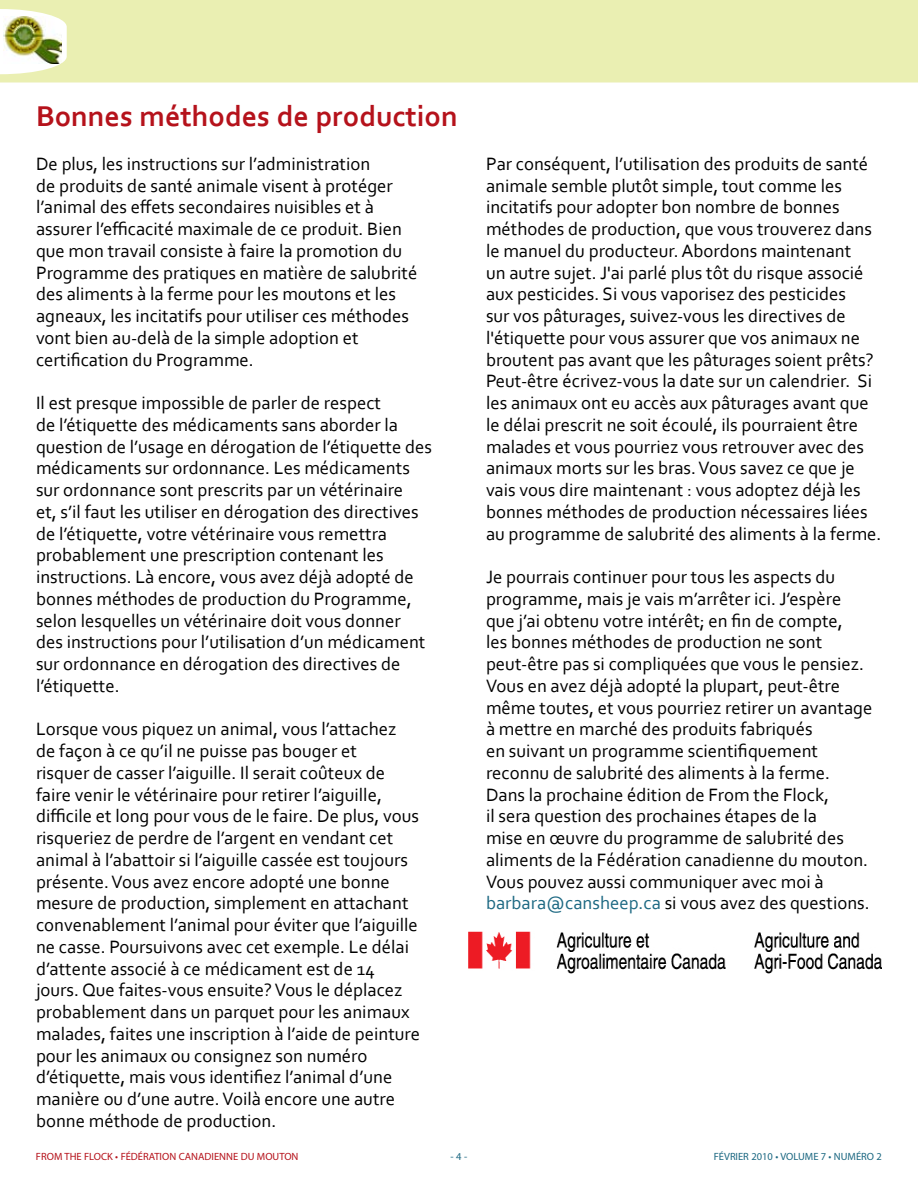
<style>
.page{position:relative;width:918px;height:1188px;background:#fff}
.page>*{position:absolute;margin:0;border:0;box-sizing:border-box;transform-origin:0 0}
.t1{font:700 30px "Corbel";color:#b5121b}
.t2{font:18.75px/21.8px "Corbel";color:#000}
.t3{font:10.5px "Myriad Pro";color:#b5121b}
.t4{font:10.5px "Myriad Pro";color:#1c6882}
.s1{color:#1c6882}
</style>
<div class="page">
<div style="left:0;top:0;width:918px;height:82px;background:#eaefb2"></div>
<img style="left:468px;top:932px;width:414px;height:41px">
<h1 class="t1" style="left:36px;top:97px;width:423px">Bonnes méthodes de production</h1>
<p class="t2" style="left:36px;top:152px;width:383px">De plus, les instructions sur l’administration<br>de produits de santé animale visent à protéger l’animal des effets secondaires nuisibles et à assurer l’efficacité maximale de ce produit. Bien que mon travail consiste à faire la promotion du Programme des pratiques en matière de salubrité des aliments à la ferme pour les moutons et les agneaux, les incitatifs pour utiliser ces méthodes vont bien au-delà de la simple adoption et certification du Programme.</p>
<p class="t2" style="left:36px;top:392px;width:397px">Il est presque impossible de parler de respect<br>de l’étiquette des médicaments sans aborder la question de l’usage en dérogation de l’étiquette des médicaments sur ordonnance. Les médicaments sur ordonnance sont prescrits par un vétérinaire<br>et, s’il faut les utiliser en dérogation des directives de l’étiquette, votre vétérinaire vous remettra probablement une prescription contenant les instructions. Là encore, vous avez déjà adopté de bonnes méthodes de production du Programme, selon lesquelles un vétérinaire doit vous donner des instructions pour l’utilisation d’un médicament sur ordonnance en dérogation des directives de l’étiquette.</p>
<p class="t2" style="left:36px;top:718px;width:386px">Lorsque vous piquez un animal, vous l’attachez de façon à ce qu’il ne puisse pas bouger et<br>risquer de casser l’aiguille. Il serait coûteux de faire venir le vétérinaire pour retirer l’aiguille, difficile et long pour vous de le faire. De plus, vous risqueriez de perdre de l’argent en vendant cet animal à l’abattoir si l’aiguille cassée est toujours présente. Vous avez encore adopté une bonne mesure de production, simplement en attachant convenablement l’animal pour éviter que l’aiguille ne casse. Poursuivons avec cet exemple. Le délai d’attente associé à ce médicament est de 14 jours. Que faites-vous ensuite? Vous le déplacez probablement dans un parquet pour les animaux malades, faites une inscription à l’aide de peinture pour les animaux ou consignez son numéro d’étiquette, mais vous identifiez l’animal d’une manière ou d’une autre. Voilà encore une autre bonne méthode de production.</p>
<p class="t2" style="left:486px;top:152px;width:397px">Par conséquent, l’utilisation des produits de santé animale semble plutôt simple, tout comme les incitatifs pour adopter bon nombre de bonnes méthodes de production, que vous trouverez dans le manuel du producteur. Abordons maintenant<br>un autre sujet. J'ai parlé plus tôt du risque associé aux pesticides. Si vous vaporisez des pesticides<br>sur vos pâturages, suivez-vous les directives de l'étiquette pour vous assurer que vos animaux ne broutent pas avant que les pâturages soient prêts?<br>Peut-être écrivez-vous la date sur un calendrier. Si les animaux ont eu accès aux pâturages avant que le délai prescrit ne soit écoulé, ils pourraient être malades et vous pourriez vous retrouver avec des animaux morts sur les bras. Vous savez ce que je vais vous dire maintenant : vous adoptez déjà les bonnes méthodes de production nécessaires liées au programme de salubrité des aliments à la ferme.</p>
<p class="t2" style="left:486px;top:566px;width:388px">Je pourrais continuer pour tous les aspects du programme, mais je vais m’arrêter ici. J’espère que j’ai obtenu votre intérêt; en fin de compte,<br>les bonnes méthodes de production ne sont peut-être pas si compliquées que vous le pensiez.<br>Vous en avez déjà adopté la plupart, peut-être même toutes, et vous pourriez retirer un avantage à mettre en marché des produits fabriqués<br>en suivant un programme scientifiquement reconnu de salubrité des aliments à la ferme.<br>Dans la prochaine édition de From the Flock,<br>il sera question des prochaines étapes de la<br>mise en œuvre du programme de salubrité des aliments de la Fédération canadienne du mouton.<br>Vous pouvez aussi communiquer avec moi à <span class="s1">barbara@cansheep.ca</span> si vous avez des questions.</p>
<p class="t3" style="left:36px;top:1150px;width:264px">FROM THE FLOCK • FÉDÉRATION CANADIENNE DU MOUTON</p>
<p class="t4" style="left:451px;top:1150px;width:18px">- 4 -</p>
<p class="t4" style="left:714px;top:1150px;width:170px">FÉVRIER 2010 • VOLUME 7 • NUMÉRO 2</p>
</div>
